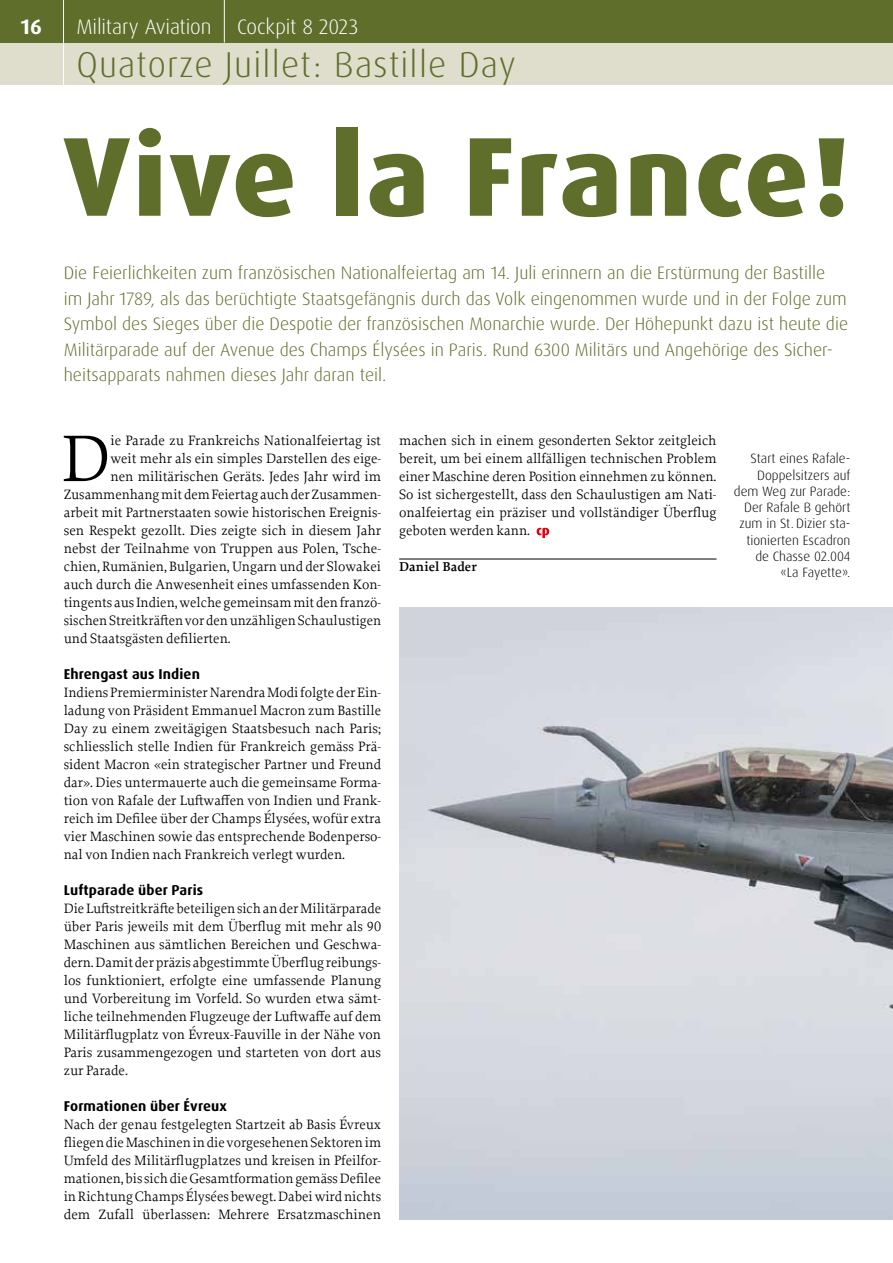
<style>
.page{position:relative;width:893px;height:1263px;background:#fff}
.page>*{position:absolute;margin:0;border:0;box-sizing:border-box;transform-origin:0 0}
.t1{font:800 112.5px "Dax Pro";letter-spacing:.02em;color:#5f6e2b}
.t2{font:69.3px "Proforma";color:#000}
.t3{font:300 36px "Dax Pro";letter-spacing:.03em;color:#5f6e2b}
.t4{font:300 21px "Dax Pro";letter-spacing:-.01em;color:#fff}
.t5{font:700 21px "Dax Pro";color:#fff}
.t6{font:300 18px/25.5px "Dax Pro";color:#5f6e2b}
.t7{font:14.25px/18px "Proforma";color:#000;text-align:justify}
.t8{font:700 14.25px "Dax Pro";letter-spacing:.01em;color:#000}
.t9{font:300 13.5px/16.2px "Dax Pro";color:#000;text-align:right}
.t10{font:600 13.5px "Proforma";letter-spacing:.01em;color:#000}
</style>
<div class="page">
<div style="left:0;top:43px;width:893px;height:42px;background:#dfddcb"></div>
<div style="left:0;top:0;width:893px;height:43px;background:#5f6e2b"></div>
<hr style="left:399px;top:559px;width:317px;height:1px;background:#000">
<svg style="left:537px;top:528px;width:12px;height:10px"></svg>
<img style="left:400px;top:607px;width:493px;height:612px">
<hr style="left:63px;top:0;width:1px;height:85px;background:#fff">
<hr style="left:224px;top:0;width:1px;height:43px;background:#fff">
<h3 class="t5" style="left:21px;top:13px;width:22px">16</h3>
<h3 class="t4" style="left:77px;top:13px;width:283px">Military Aviation Cockpit 8 2023</h3>
<h3 class="t3" style="left:77px;top:41px;width:441px">Quatorze Juillet: Bastille Day</h3>
<h1 class="t1" style="left:64px;top:104px;width:788px">Vive la France!</h1>
<p class="t6" style="left:64px;top:260px;width:786px">Die Feierlichkeiten zum französischen Nationalfeiertag am 14. Juli erinnern an die Erstürmung der Bastille im Jahr 1789, als das berüchtigte Staatsgefängnis durch das Volk eingenommen wurde und in der Folge zum Symbol des Sieges über die Despotie der französischen Monarchie wurde. Der Höhepunkt dazu ist heute die Militärparade auf der Avenue des Champs Élysées in Paris. Rund 6300 Militärs und Angehörige des Sicher&shy;heitsapparats nahmen dieses Jahr daran teil.</p>
<h2 class="t2" style="left:61px;top:416px;width:50px">D</h2>
<p class="t7" style="left:110px;top:431px;width:272px">ie Parade zu Frankreichs Nationalfeiertag ist</p>
<p class="t7" style="left:110px;top:449px;width:272px">weit mehr als ein simples Darstellen des eige-</p>
<p class="t7" style="left:110px;top:467px;width:272px">nen militärischen Geräts. Jedes Jahr wird im</p>
<p class="t7" style="left:64px;top:485px;width:319px">Zusammenhang mit dem Feiertag auch der Zusammen-</p>
<p class="t7" style="left:64px;top:503px;width:319px">arbeit mit Partnerstaaten sowie historischen Ereignis-</p>
<p class="t7" style="left:64px;top:521px;width:319px">sen Respekt gezollt. Dies zeigte sich in diesem Jahr</p>
<p class="t7" style="left:64px;top:539px;width:319px">nebst der Teilnahme von Truppen aus Polen, Tsche-</p>
<p class="t7" style="left:64px;top:557px;width:319px">chien, Rumänien, Bulgarien, Ungarn und der Slowakei</p>
<p class="t7" style="left:64px;top:575px;width:319px">auch durch die Anwesenheit eines umfassenden Kon-</p>
<p class="t7" style="left:64px;top:593px;width:319px">tingents aus Indien, welche gemeinsam mit den franzö-</p>
<p class="t7" style="left:64px;top:611px;width:319px">sischen Streitkräften vor den unzähligen Schaulustigen</p>
<p class="t7" style="left:64px;top:629px;width:169px">und Staatsgästen defilierten.</p>
<p class="t8" style="left:64px;top:665px;width:138px">Ehrengast aus Indien</p>
<p class="t7" style="left:64px;top:683px;width:319px">Indiens Premierminister Narendra Modi folgte der Ein&shy;ladung von Präsident Emmanuel Macron zum Bastille Day zu einem zweitägigen Staatsbesuch nach Paris; schliesslich stelle Indien für Frankreich gemäss Prä&shy;sident Macron «ein strategischer Partner und Freund dar». Dies untermauerte auch die gemeinsame Forma&shy;tion von Rafale der Luftwaffen von Indien und Frank&shy;reich im Defilee über der Champs Élysées, wofür extra vier Maschinen sowie das entsprechende Bodenperso&shy;nal von Indien nach Frankreich verlegt wurden.</p>
<p class="t8" style="left:64px;top:881px;width:141px">Luftparade über Paris</p>
<p class="t7" style="left:64px;top:899px;width:319px">Die Luftstreitkräfte beteiligen sich an der Militärparade über Paris jeweils mit dem Überflug mit mehr als 90<br>Maschinen aus sämtlichen Bereichen und Geschwa&shy;dern. Damit der präzis abgestimmte Überflug reibungs&shy;los funktioniert, erfolgte eine umfassende Planung und Vorbereitung im Vorfeld. So wurden etwa sämt&shy;liche teilnehmenden Flugzeuge der Luftwaffe auf dem Militärflugplatz von Évreux-Fauville in der Nähe von Paris zusammengezogen und starteten von dort aus zur Parade.</p>
<p class="t8" style="left:64px;top:1097px;width:165px">Formationen über Évreux</p>
<p class="t7" style="left:64px;top:1115px;width:319px">Nach der genau festgelegten Startzeit ab Basis Évreux fliegen die Maschinen in die vorgesehenen Sektoren im Umfeld des Militärflugplatzes und kreisen in Pfeilfor&shy;mationen, bis sich die Gesamtformation gemäss Defilee in Richtung Champs Élysées bewegt. Dabei wird nichts dem Zufall überlassen: Mehrere Ersatzmaschinen</p>
<p class="t7" style="left:399px;top:431px;width:319px">machen sich in einem gesonderten Sektor zeitgleich bereit, um bei einem allfälligen technischen Problem einer Maschine deren Position einnehmen zu können.<br>So ist sichergestellt, dass den Schaulustigen am Nati&shy;onalfeiertag ein präziser und vollständiger Überflug geboten werden kann.</p>
<p class="t10" style="left:399px;top:558px;width:79px">Daniel Bader</p>
<p class="t9" style="left:734px;top:451px;width:118px">Start eines Rafale-<br>Doppelsitzers auf dem Weg zur Parade:<br>Der Rafale B gehört zum in St. Dizier sta&shy;tionierten Escadron de Chasse 02.004<br>«La Fayette».</p>
</div>
